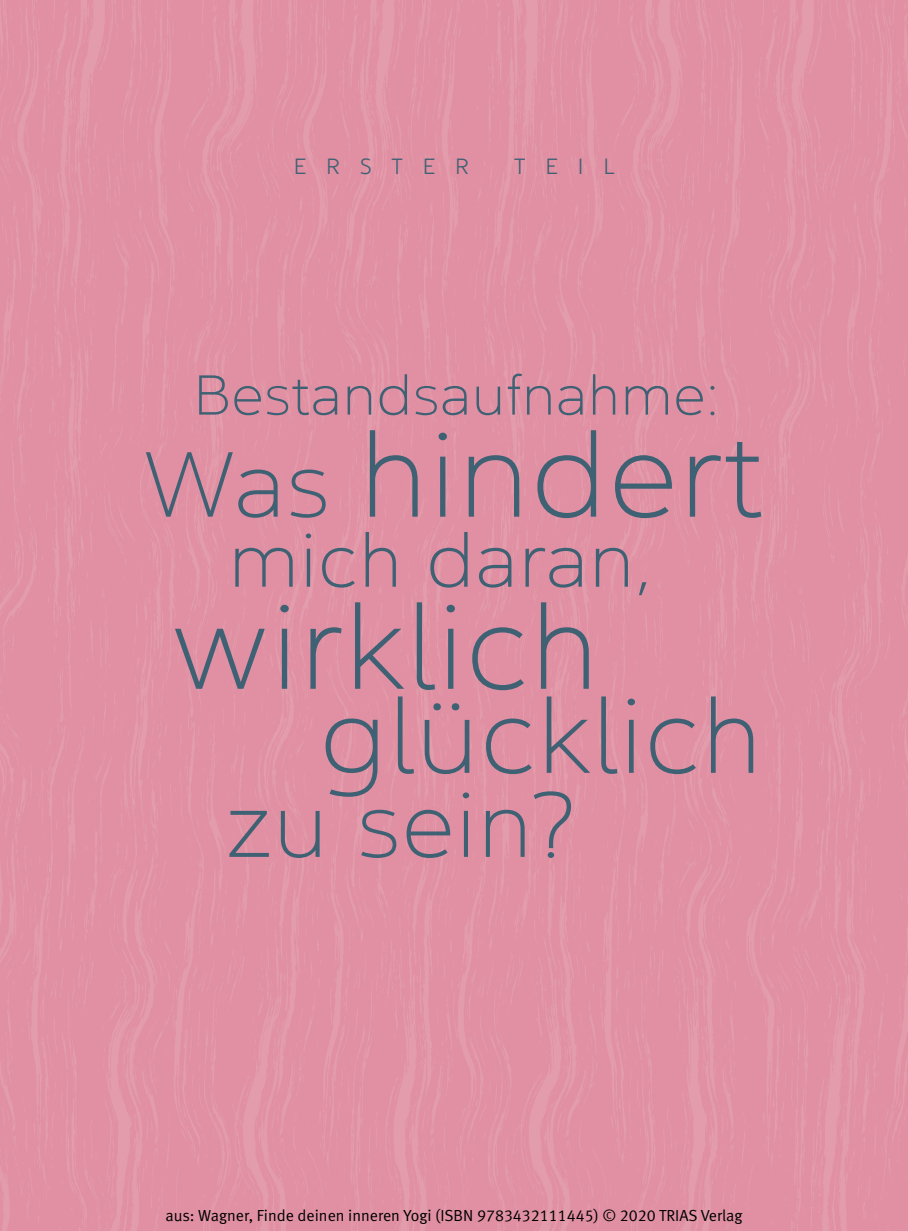
<style>
.page{position:relative;width:908px;height:1231px;background:#fff}
.page>*{position:absolute;margin:0;border:0;box-sizing:border-box;transform-origin:0 0}
.t1{font:120px "Yorkten Ext Thi";color:#3f6174}
.t2{font:106px "Yorkten Ext Thi";color:#3f6174}
.t3{font:92px "Yorkten Ext Thi";color:#3f6174}
.t4{font:76px "Yorkten Ext Thi";color:#3f6174}
.t5{font:56px "Yorkten Ext Thi";color:#3f6174}
.t6{font:300 expanded 22px "Yorkten";letter-spacing:.875em;color:#3f6174}
.t7{font:16px "Meta Normal LF";color:#000}
.s1{font-size:92px}
</style>
<div class="page">
<img style="left:0;top:0;width:907px;height:1230px">
<h3 class="t6" style="left:293px;top:153px;width:177px">ERSTER</h3>
<h3 class="t6" style="left:513px;top:153px;width:103px">TEIL</h3>
<h3 class="t5" style="left:192px;top:360px;width:528px">Bestandsaufnahme:</h3>
<h1 class="t1" style="left:142px;top:400px;width:623px"><span class="s1">Was</span> hindert</h1>
<h3 class="t4" style="left:228px;top:513px;width:426px">mich daran,</h3>
<h1 class="t1" style="left:170px;top:572px;width:431px">wirklich</h1>
<h2 class="t2" style="left:319px;top:669px;width:445px">glücklich</h2>
<h3 class="t3" style="left:225px;top:767px;width:351px">zu sein?</h3>
<p class="t7" style="left:165px;top:1205px;width:578px">aus: Wagner, Finde deinen inneren Yogi (ISBN 9783432111445) © 2020 TRIAS Verlag</p>
</div>
